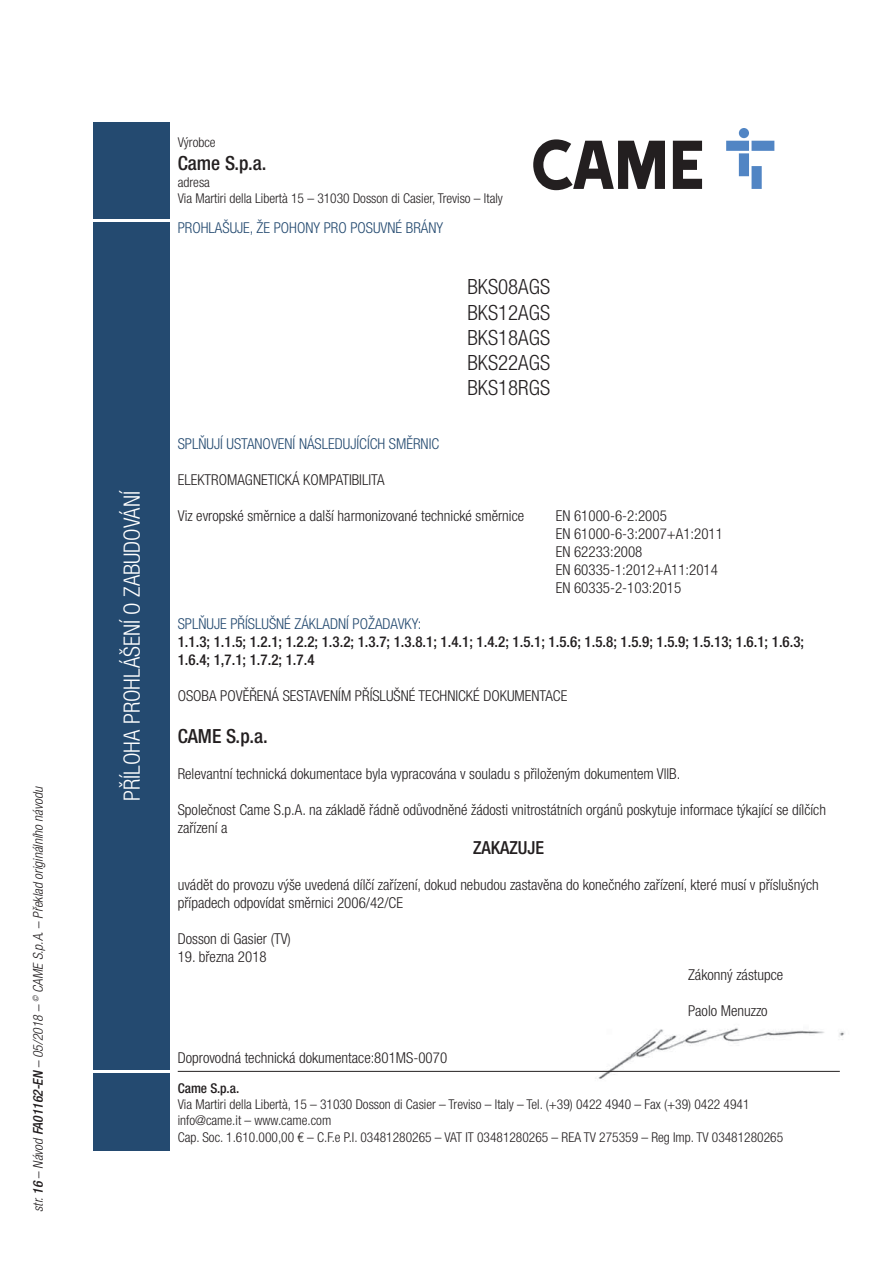
<style>
.page{position:relative;width:893px;height:1263px;background:#fff}
.page>*{position:absolute;margin:0;border:0;box-sizing:border-box;transform-origin:0 0}
.t1{font:300 condensed 22.5px "Helvetica Neue LT Pro";color:#fff}
.t2{font:300 condensed 21px/25.2px "Helvetica Neue LT Pro";color:#231f20;text-align:justify}
.t3{font:500 condensed 19.5px "Helvetica Neue LT Pro";color:#231f20}
.t4{font:500 condensed 18px "Helvetica Neue LT Pro";color:#231f20}
.t5{font:300 condensed 15px/18px "Helvetica Neue LT Pro";color:#231f20}
.t6{font:500 condensed 15px/18px "Helvetica Neue LT Pro";color:#231f20}
.t7{font:300 condensed 15px "Helvetica Neue LT Pro";color:#244a70}
.t8{font:300 condensed 13.5px/16.2px "Helvetica Neue LT Pro";color:#231f20}
.t9{font:italic 300 condensed 13.5px "Helvetica Neue LT Pro";color:#231f20}
.t10{font:500 condensed 13.5px "Helvetica Neue LT Pro";color:#231f20}
.s1{font-weight:500}
</style>
<div class="page">
<div style="left:94px;top:122px;width:76px;height:96px;background:#244a70"></div>
<div style="left:94px;top:1074px;width:76px;height:77px;background:#244a70"></div>
<div style="left:94px;top:222px;width:76px;height:847px;background:#244a70"></div>
<svg style="left:533px;top:139px;width:169px;height:51px"></svg>
<svg style="left:726px;top:128px;width:48px;height:61px"></svg>
<img style="left:589px;top:1027px;width:256px;height:52px">
<hr style="left:178px;top:1071px;width:662px;height:1px;background:#231f20">
<p class="t9" style="left:33px;top:1212px;width:427px;rotate:-90deg">str. <span class="s1">16</span> – Návod <span class="s1">FA01162-EN</span> – 05/2018 – <sup>©</sup> CAME S.p.A. – Překlad originálního návodu</p>
<h1 class="t1" style="left:124px;top:801px;width:311px;rotate:-90deg">PŘÍLOHA PROHLÁŠENÍ O ZABUDOVÁNÍ</h1>
<p class="t8" style="left:178px;top:136px;width:39px">Výrobce</p>
<h3 class="t3" style="left:178px;top:157px;width:90px">Came S.p.a.</h3>
<p class="t8" style="left:178px;top:175px;width:327px">adresa<br>Via Martiri della Libertà 15 – 31030 Dosson di Casier, Treviso – Italy</p>
<p class="t7" style="left:178px;top:222px;width:267px">PROHLAŠUJE, ŽE POHONY PRO POSUVNÉ BRÁNY</p>
<h2 class="t2" style="left:467px;top:277px;width:84px">BKS08AGS BKS12AGS BKS18AGS BKS22AGS BKS18RGS</h2>
<p class="t7" style="left:178px;top:438px;width:263px">SPLŇUJÍ USTANOVENÍ NÁSLEDUJÍCÍCH SMĚRNIC</p>
<p class="t5" style="left:178px;top:473px;width:208px">ELEKTROMAGNETICKÁ KOMPATIBILITA</p>
<p class="t5" style="left:178px;top:509px;width:348px">Viz evropské směrnice a další harmonizované technické směrnice</p>
<p class="t5" style="left:556px;top:509px;width:169px">EN 61000-6-2:2005<br>EN 61000-6-3:2007+A1:2011<br>EN 62233:2008<br>EN 60335-1:2012+A11:2014<br>EN 60335-2-103:2015</p>
<p class="t7" style="left:178px;top:618px;width:245px">SPLŇUJE PŘÍSLUŠNÉ ZÁKLADNÍ POŽADAVKY:</p>
<p class="t6" style="left:178px;top:635px;width:628px">1.1.3; 1.1.5; 1.2.1; 1.2.2; 1.3.2; 1.3.7; 1.3.8.1; 1.4.1; 1.4.2; 1.5.1; 1.5.6; 1.5.8; 1.5.9; 1.5.9; 1.5.13; 1.6.1; 1.6.3;<br>1.6.4; 1,7.1; 1.7.2; 1.7.4</p>
<p class="t5" style="left:178px;top:689px;width:391px">OSOBA POVĚŘENÁ SESTAVENÍM PŘÍSLUŠNÉ TECHNICKÉ DOKUMENTACE</p>
<h3 class="t3" style="left:178px;top:729px;width:92px">CAME S.p.a.</h3>
<p class="t5" style="left:178px;top:766px;width:504px">Relevantní technická dokumentace byla vypracována v souladu s přiloženým dokumentem VllB.</p>
<p class="t5" style="left:178px;top:802px;width:650px">Společnost Came S.p.A. na základě řádně odůvodněné žádosti vnitrostátních orgánů poskytuje informace týkající se dílčích zařízení a</p>
<p class="t4" style="left:473px;top:841px;width:73px">ZAKAZUJE</p>
<p class="t5" style="left:178px;top:878px;width:642px">uvádět do provozu výše uvedená dílčí zařízení, dokud nebudou zastavěna do konečného zařízení, které musí v příslušných případech odpovídat směrnici 2006/42/CE</p>
<p class="t5" style="left:178px;top:932px;width:115px">Dosson di Gasier (TV)</p>
<p class="t5" style="left:178px;top:950px;width:90px">19. března 2018</p>
<p class="t5" style="left:688px;top:968px;width:97px">Zákonný zástupce</p>
<p class="t5" style="left:688px;top:1004px;width:81px">Paolo Menuzzo</p>
<p class="t5" style="left:178px;top:1050px;width:271px">Doprovodná technická dokumentace:801MS-0070</p>
<p class="t10" style="left:178px;top:1083px;width:63px">Came S.p.a.</p>
<p class="t8" style="left:178px;top:1098px;width:607px">Via Martiri della Libertà, 15 – 31030 Dosson di Casier – Treviso – Italy – Tel. (+39) 0422 4940 – Fax (+39) 0422 4941 info@came.it – www.came.com<br>Cap. Soc. 1.610.000,00 € – C.F.e P.I. 03481280265 – VAT IT 03481280265 – REA TV 275359 – Reg Imp. TV 03481280265</p>
</div>
